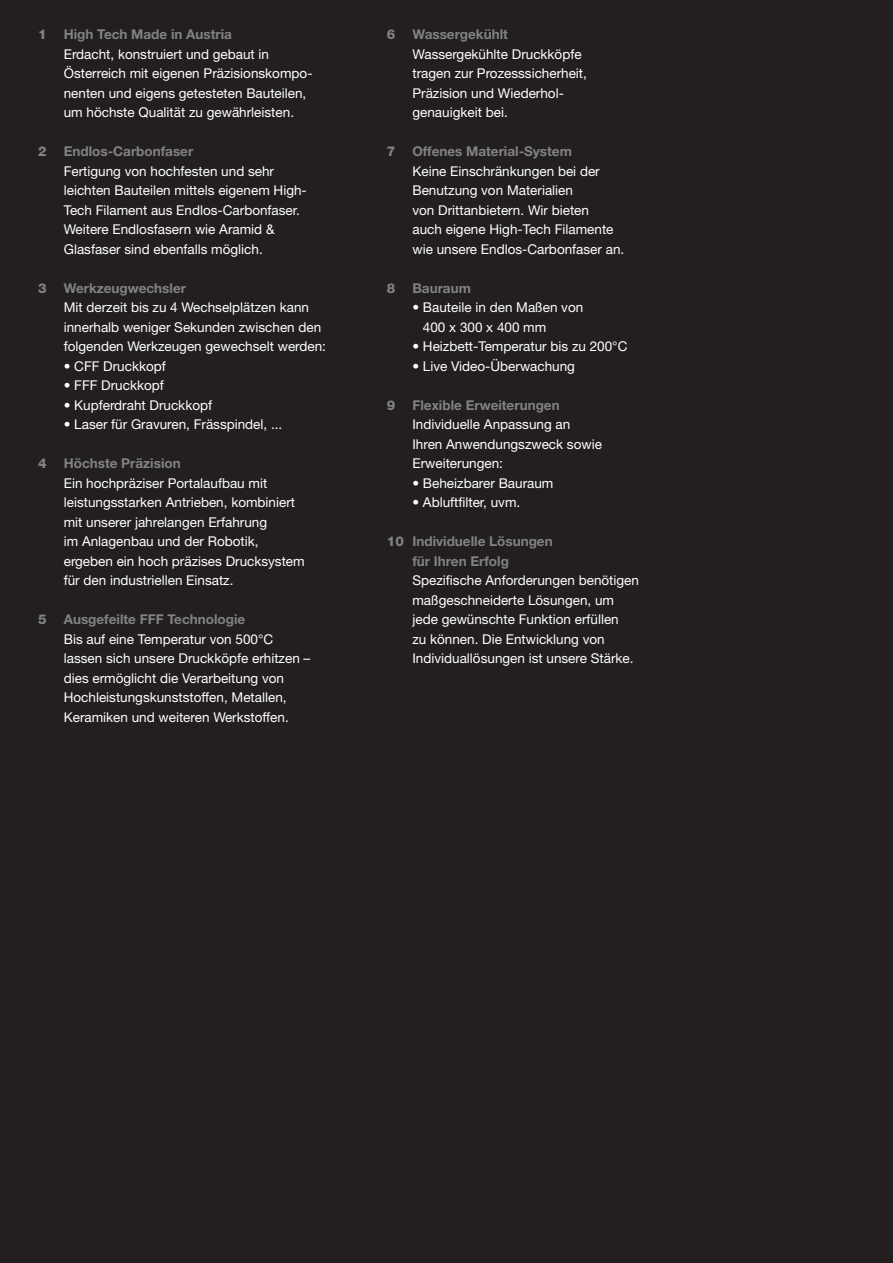
<style>
.page{position:relative;width:893px;height:1263px;background:#231f20}
.page>*{position:absolute;margin:0;border:0;box-sizing:border-box;transform-origin:0 0}
.t1{font:13.5px/19.5px "Helvetica Neue LT Pro";color:#fff}
.t2{font:700 13.5px "Helvetica Neue LT Pro";color:#808285}
.t3{font:800 13.5px "Helvetica Neue LT Pro";color:#808285}
</style>
<div class="page">
<p class="t3" style="left:38px;top:26px;width:10px">1</p>
<p class="t3" style="left:38px;top:143px;width:10px">2</p>
<p class="t3" style="left:38px;top:280px;width:10px">3</p>
<p class="t3" style="left:38px;top:455px;width:10px">4</p>
<p class="t3" style="left:38px;top:611px;width:10px">5</p>
<p class="t2" style="left:64px;top:26px;width:170px">High Tech Made in Austria</p>
<p class="t1" style="left:64px;top:44px;width:207px">Erdacht, konstruiert und gebaut in</p>
<p class="t1" style="left:64px;top:64px;width:250px">Österreich mit eigenen Präzisionskompo&shy;nenten und eigens getesteten Bauteilen,</p>
<p class="t1" style="left:64px;top:103px;width:232px">um höchste Qualität zu gewährleisten.</p>
<p class="t2" style="left:64px;top:143px;width:131px">Endlos-Carbonfaser</p>
<p class="t1" style="left:64px;top:161px;width:212px">Fertigung von hochfesten und sehr</p>
<p class="t1" style="left:64px;top:180px;width:245px">leichten Bauteilen mittels eigenem High-<br>Tech Filament aus Endlos-Carbonfaser.</p>
<p class="t1" style="left:64px;top:219px;width:212px">Weitere Endlosfasern wie Aramid &amp;</p>
<p class="t1" style="left:64px;top:239px;width:201px">Glasfaser sind ebenfalls möglich.</p>
<p class="t2" style="left:64px;top:280px;width:124px">Werkzeugwechsler</p>
<p class="t1" style="left:64px;top:297px;width:264px">Mit derzeit bis zu 4 Wechselplätzen kann innerhalb weniger Sekunden zwischen den folgenden Werkzeugen gewechselt werden:</p>
<p class="t1" style="left:64px;top:356px;width:104px">• CFF Druckkopf</p>
<p class="t1" style="left:64px;top:375px;width:102px">• FFF Druckkopf</p>
<p class="t1" style="left:64px;top:395px;width:150px">• Kupferdraht Druckkopf</p>
<p class="t1" style="left:64px;top:414px;width:220px">• Laser für Gravuren, Frässpindel, ...</p>
<p class="t2" style="left:64px;top:455px;width:118px">Höchste Präzision</p>
<p class="t1" style="left:64px;top:473px;width:205px">Ein hochpräziser Portalaufbau mit</p>
<p class="t1" style="left:64px;top:492px;width:233px">leistungsstarken Antrieben, kombiniert</p>
<p class="t1" style="left:64px;top:512px;width:205px">mit unserer jahrelangen Erfahrung</p>
<p class="t1" style="left:64px;top:531px;width:196px">im Anlagenbau und der Robotik,</p>
<p class="t1" style="left:64px;top:551px;width:242px">ergeben ein hoch präzises Drucksystem</p>
<p class="t1" style="left:64px;top:570px;width:171px">für den industriellen Einsatz.</p>
<p class="t2" style="left:64px;top:611px;width:183px">Ausgefeilte FFF Technologie</p>
<p class="t1" style="left:64px;top:629px;width:211px">Bis auf eine Temperatur von 500°C</p>
<p class="t1" style="left:64px;top:648px;width:248px">lassen sich unsere Druckköpfe erhitzen – dies ermöglicht die Verarbeitung von</p>
<p class="t1" style="left:64px;top:687px;width:224px">Hochleistungskunststoffen, Metallen,</p>
<p class="t1" style="left:64px;top:707px;width:227px">Keramiken und weiteren Werkstoffen.</p>
<p class="t3" style="left:387px;top:26px;width:10px">6</p>
<p class="t3" style="left:387px;top:143px;width:10px">7</p>
<p class="t3" style="left:387px;top:280px;width:10px">8</p>
<p class="t3" style="left:387px;top:397px;width:10px">9</p>
<p class="t3" style="left:387px;top:533px;width:19px">10</p>
<p class="t2" style="left:412px;top:26px;width:97px">Wassergekühlt</p>
<p class="t1" style="left:412px;top:44px;width:171px">Wassergekühlte Druckköpfe</p>
<p class="t1" style="left:412px;top:63px;width:176px">tragen zur Prozesssicherheit,</p>
<p class="t1" style="left:412px;top:83px;width:153px">Präzision und Wiederhol-</p>
<p class="t1" style="left:412px;top:102px;width:97px">genauigkeit bei.</p>
<p class="t2" style="left:412px;top:143px;width:161px">Offenes Material-System</p>
<p class="t1" style="left:412px;top:161px;width:189px">Keine Einschränkungen bei der</p>
<p class="t1" style="left:412px;top:180px;width:162px">Benutzung von Materialien</p>
<p class="t1" style="left:412px;top:200px;width:178px">von Drittanbietern. Wir bieten</p>
<p class="t1" style="left:412px;top:219px;width:203px">auch eigene High-Tech Filamente</p>
<p class="t1" style="left:412px;top:239px;width:213px">wie unsere Endlos-Carbonfaser an.</p>
<p class="t2" style="left:412px;top:279px;width:60px">Bauraum</p>
<p class="t1" style="left:412px;top:297px;width:172px">• Bauteile in den Maßen von</p>
<p class="t1" style="left:423px;top:317px;width:125px">400 x 300 x 400 mm</p>
<p class="t1" style="left:412px;top:337px;width:216px">• Heizbett-Temperatur bis zu 200°C</p>
<p class="t1" style="left:412px;top:356px;width:164px">• Live Video-Überwachung</p>
<p class="t2" style="left:412px;top:397px;width:149px">Flexible Erweiterungen</p>
<p class="t1" style="left:412px;top:415px;width:159px">Individuelle Anpassung an</p>
<p class="t1" style="left:412px;top:434px;width:191px">Ihren Anwendungszweck sowie</p>
<p class="t1" style="left:412px;top:454px;width:92px">Erweiterungen:</p>
<p class="t1" style="left:412px;top:473px;width:143px">• Beheizbarer Bauraum</p>
<p class="t1" style="left:412px;top:492px;width:109px">• Abluftfilter, uvm.</p>
<p class="t2" style="left:412px;top:533px;width:142px">Individuelle Lösungen</p>
<p class="t2" style="left:412px;top:553px;width:98px">für Ihren Erfolg</p>
<p class="t1" style="left:412px;top:570px;width:228px">Spezifische Anforderungen benötigen</p>
<p class="t1" style="left:412px;top:590px;width:203px">maßgeschneiderte Lösungen, um</p>
<p class="t1" style="left:412px;top:609px;width:208px">jede gewünschte Funktion erfüllen</p>
<p class="t1" style="left:412px;top:629px;width:194px">zu können. Die Entwicklung von</p>
<p class="t1" style="left:412px;top:648px;width:223px">Individuallösungen ist unsere Stärke.</p>
</div>
